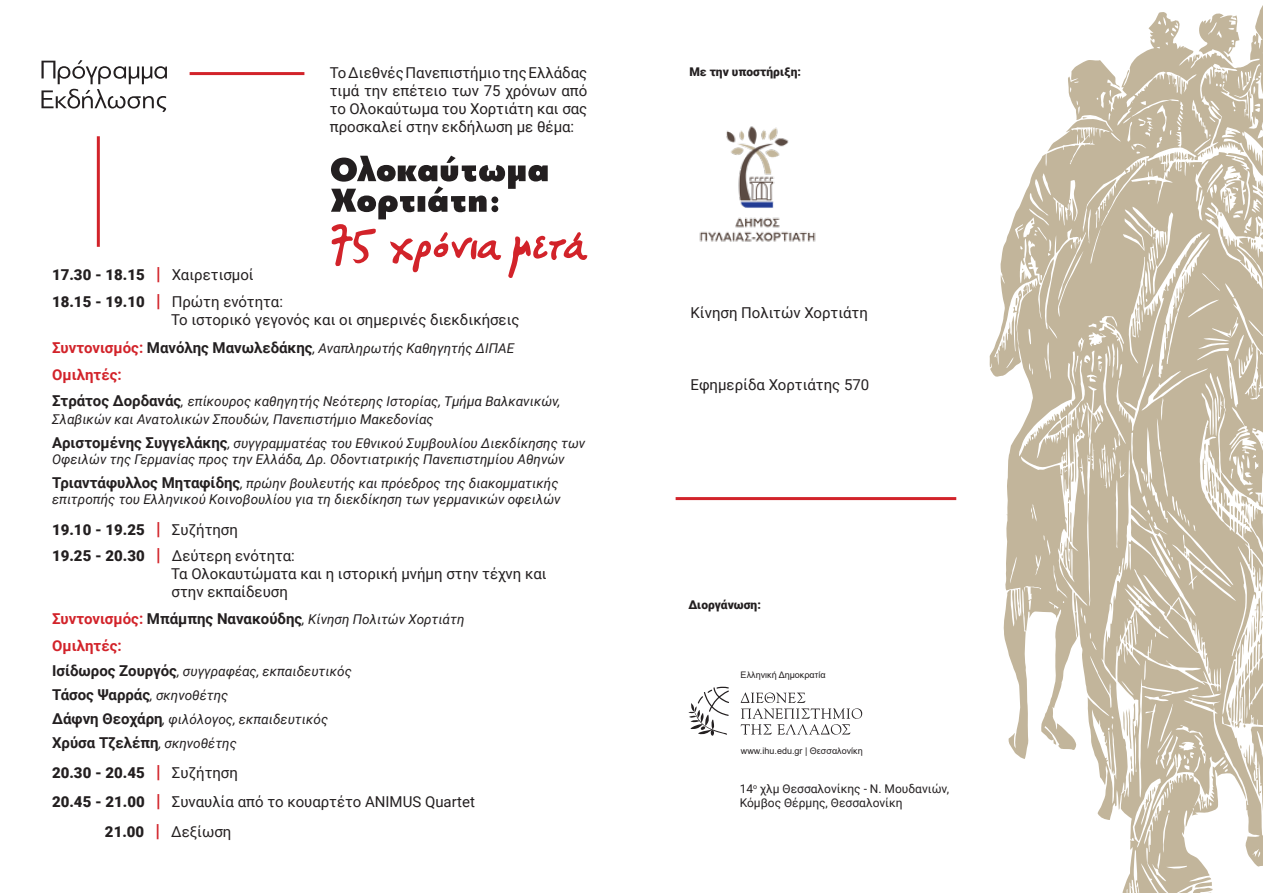
<style>
.page{position:relative;width:1263px;height:893px;background:#fff}
.page>*{position:absolute;margin:0;border:0;box-sizing:border-box;transform-origin:0 0}
.t1{font:15px/18px "Roboto";color:#231f20}
.t2{font:700 15px/30px "Roboto";color:#231f20}
.t3{font:700 15px "Roboto";color:#d2232a}
.t4{font:italic 13.5px/16.2px "Roboto";color:#231f20}
.t5{font:12px/14.4px "Roboto";color:#231f20}
.t6{font:900 12px "Roboto";color:#231f20}
.t7{font:9px "Arial";color:#231f20}
.s1{font-weight:900}
.s2{font-weight:900;font-size:18px;color:#d2232a}
.s3{font-weight:700;font-style:normal;font-size:15px;color:#d2232a}
.s4{font-weight:700;font-style:normal;font-size:15px}
.s5{font-weight:400;font-style:italic;font-size:13.5px}
.s6{font-weight:400}
</style>
<div class="page">
<svg style="left:989px;top:5px;width:274px;height:888px;fill:#c2b59b"></svg>
<svg style="left:1198px;top:12px;width:41px;height:59px"></svg>
<svg style="left:1084px;top:129px;width:5px;height:10px"></svg>
<svg style="left:1207px;top:146px;width:6px;height:9px"></svg>
<svg style="left:1162px;top:152px;width:33px;height:11px"></svg>
<svg style="left:1139px;top:160px;width:6px;height:6px"></svg>
<svg style="left:1258px;top:191px;width:5px;height:7px"></svg>
<svg style="left:1225px;top:188px;width:7px;height:11px"></svg>
<svg style="left:1030px;top:220px;width:4px;height:4px"></svg>
<svg style="left:1251px;top:232px;width:12px;height:15px"></svg>
<svg style="left:1251px;top:267px;width:8px;height:15px"></svg>
<svg style="left:1176px;top:271px;width:9px;height:26px"></svg>
<svg style="left:1015px;top:285px;width:14px;height:21px"></svg>
<svg style="left:1132px;top:308px;width:7px;height:28px"></svg>
<svg style="left:1098px;top:324px;width:22px;height:19px"></svg>
<svg style="left:1253px;top:378px;width:3px;height:11px"></svg>
<svg style="left:1255px;top:433px;width:4px;height:3px"></svg>
<svg style="left:1048px;top:414px;width:35px;height:25px"></svg>
<svg style="left:1087px;top:459px;width:3px;height:4px"></svg>
<svg style="left:1060px;top:462px;width:14px;height:98px"></svg>
<svg style="left:1073px;top:592px;width:6px;height:46px"></svg>
<svg style="left:1122px;top:629px;width:10px;height:23px"></svg>
<svg style="left:1123px;top:708px;width:8px;height:41px"></svg>
<svg style="left:1166px;top:443px;width:97px;height:285px"></svg>
<svg style="left:1240px;top:744px;width:21px;height:52px"></svg>
<svg style="left:1130px;top:756px;width:3px;height:13px"></svg>
<svg style="left:1134px;top:787px;width:23px;height:54px"></svg>
<svg style="left:1180px;top:882px;width:32px;height:11px"></svg>
<svg style="left:331px;top:156px;width:257px;height:122px"></svg>
<svg style="left:41px;top:60px;width:126px;height:52px"></svg>
<hr style="left:190px;top:72px;width:114px;height:3px;background:#d2232a">
<hr style="left:97px;top:136px;width:3px;height:111px;background:#d2232a">
<hr style="left:676px;top:497px;width:280px;height:3px;background:#d2232a">
<svg style="left:688px;top:687px;width:41px;height:49px"></svg>
<svg style="left:741px;top:692px;width:121px;height:43px"></svg>
<img style="left:699px;top:126px;width:117px;height:116px">
<p class="t1" style="left:330px;top:63px;width:259px;text-align:justify">Το Διεθνές Πανεπιστήμιο της Ελλάδας τιμά την επέτειο των 75 χρόνων από το Ολοκαύτωμα του Χορτιάτη και σας προσκαλεί στην εκδήλωση με θέμα:</p>
<p class="t6" style="left:689px;top:63px;width:113px">Με την υποστήριξη:</p>
<p class="t1" style="left:52px;top:260px;width:232px;line-height:27px"><span class="s1">17.30 - 18.15</span> <span class="s2">|</span> Χαιρετισμοί<br><span class="s1">18.15 - 19.10</span> <span class="s2">|</span> Πρώτη ενότητα:</p>
<p class="t1" style="left:171px;top:310px;width:350px">Το ιστορικό γεγονός και οι σημερινές διεκδικήσεις</p>
<p class="t4" style="left:52px;top:340px;width:464px"><span class="s3">Συντονισμός:</span> <span class="s4">Μανόλης Μανωλεδάκης</span>, Αναπληρωτής Καθηγητής ΔΙΠΑΕ</p>
<p class="t3" style="left:52px;top:364px;width:71px">Ομιλητές:</p>
<p class="t4" style="left:52px;top:391px;width:510px;line-height:18px"><span class="s4">Στράτος Δορδανάς</span>, επίκουρος καθηγητής Νεότερης Ιστορίας, Τμήμα Βαλκανικών,<br>Σλαβικών και Ανατολικών Σπουδών, Πανεπιστήμιο Μακεδονίας</p>
<p class="t4" style="left:52px;top:434px;width:535px"><span class="s4">Αριστομένης Συγγελάκης</span>, συγγραμματέας του Εθνικού Συμβουλίου Διεκδίκησης των<br>Οφειλών της Γερμανίας προς την Ελλάδα, Δρ. Οδοντιατρικής Πανεπιστημίου Αθηνών</p>
<p class="t4" style="left:52px;top:475px;width:510px"><span class="s4">Τριαντάφυλλος Μηταφίδης</span>, πρώην βουλευτής και πρόεδρος της διακομματικής επιτροπής του Ελληνικού Κοινοβουλίου για τη διεκδίκηση των γερμανικών οφειλών</p>
<p class="t1" style="left:52px;top:517px;width:244px;line-height:25.5px"><span class="s1">19.10 - 19.25</span> <span class="s2">|</span> Συζήτηση<br><span class="s1">19.25 - 20.30</span> <span class="s2">|</span> Δεύτερη ενότητα:</p>
<p class="t1" style="left:171px;top:564px;width:377px">Τα Ολοκαυτώματα και η ιστορική μνήμη στην τέχνη και στην εκπαίδευση</p>
<p class="t4" style="left:52px;top:610px;width:414px"><span class="s3">Συντονισμός:</span> <span class="s4">Μπάμπης Νανακούδης</span>, Κίνηση Πολιτών Χορτιάτη</p>
<p class="t3" style="left:52px;top:635px;width:71px">Ομιλητές:</p>
<p class="t4" style="left:52px;top:663px;width:301px"><span class="s4">Ισίδωρος Ζουργός</span>, συγγραφέας, εκπαιδευτικός</p>
<p class="t2" style="left:52px;top:679px;width:178px">Τάσος Ψαρράς<span class="s5">, σκηνοθέτης</span></p>
<p class="t4" style="left:52px;top:711px;width:277px"><span class="s4">Δάφνη Θεοχάρη</span>, φιλόλογος, εκπαιδευτικός</p>
<p class="t2" style="left:52px;top:727px;width:187px">Χρύσα Τζελέπη<span class="s5">, σκηνοθέτης<br></span><span class="s1">20.30 - 20.45</span> <span class="s2">|</span> <span class="s6">Συζήτηση</span></p>
<p class="t1" style="left:105px;top:786px;width:371px;line-height:30px;text-indent:-53px"><span class="s1">20.45 - 21.00</span> <span class="s2">|</span> Συναυλία από το κουαρτέτο ANIMUS Quartet<br><span class="s1">21.00</span> <span class="s2">|</span> Δεξίωση</p>
<p class="t1" style="left:690px;top:303px;width:179px">Κίνηση Πολιτών Χορτιάτη</p>
<p class="t1" style="left:690px;top:375px;width:180px">Εφημερίδα Χορτιάτης 570</p>
<p class="t6" style="left:688px;top:596px;width:74px">Διοργάνωση:</p>
<p class="t7" style="left:741px;top:669px;width:86px">Ελληνική Δημοκρατία</p>
<p class="t7" style="left:741px;top:744px;width:123px">www.ihu.edu.gr | Θεσσαλονίκη</p>
<p class="t5" style="left:740px;top:781px;width:211px">14<sup>ο</sup> χλμ Θεσσαλονίκης - Ν. Μουδανιών,<br>Κόμβος Θέρμης, Θεσσαλονίκη</p>
</div>
